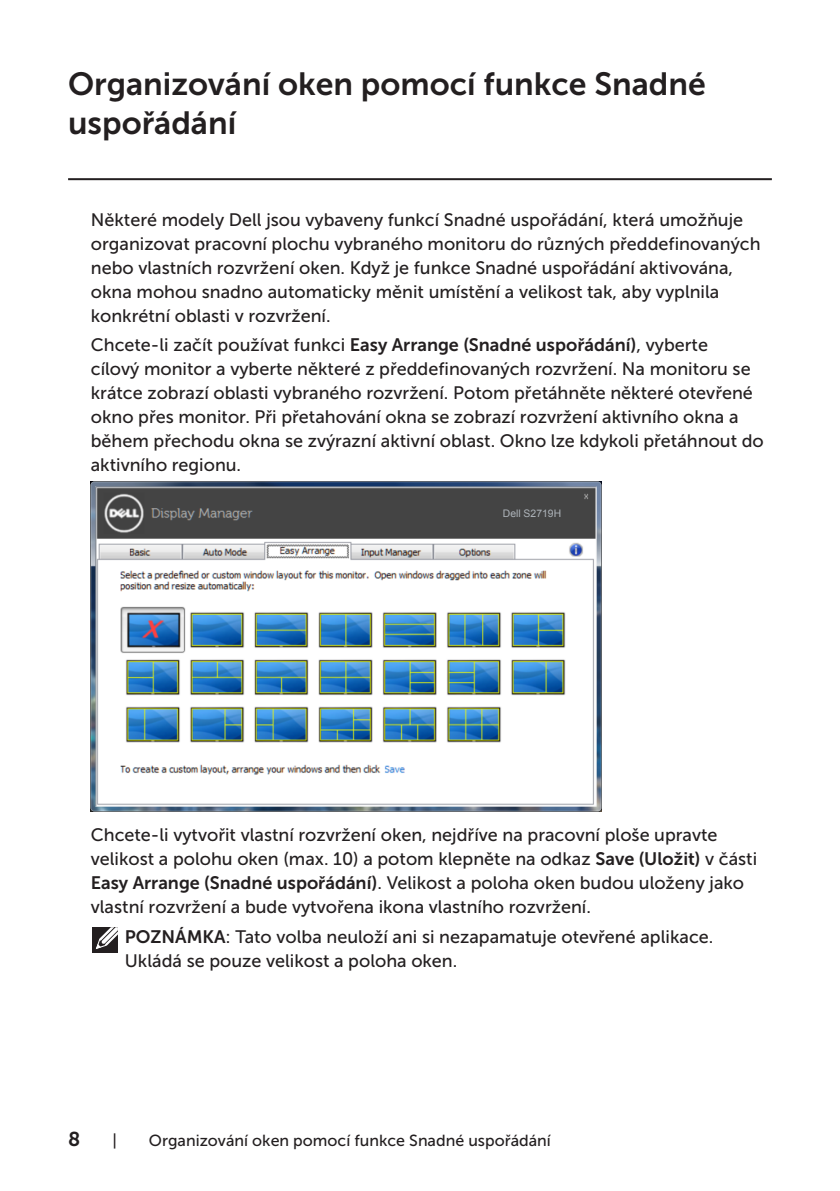
<style>
.page{position:relative;width:840px;height:1191px;background:#fff}
.page>*{position:absolute;margin:0;border:0;box-sizing:border-box;transform-origin:0 0}
.Head_1{font:32px/38.4px "Museo Sans For Dell 700";color:#231f20}
.t1{font:20px "Museo Sans For Dell 700";color:#231f20}
.Paragraph{font:18px/24px "Museo Sans For Dell 500";color:#231f20}
.Note{font:18px/24px "Museo Sans For Dell 500";color:#231f20}
.t2{font:16px "Museo Sans For Dell 500";color:#231f20}
.t3{font:10.4px "Arial";color:#aeb4ba}
.s1{font-family:"Museo Sans For Dell 700"}
</style>
<div class="page">
<hr style="left:68px;top:178px;width:703px;height:2px;background:#231f20">
<img style="left:91px;top:481px;width:510px;height:330px">
<div style="left:500px;top:507px;width:89px;height:14px;background:#444"></div>
<div style="left:92px;top:927px;width:26px;height:25px;background:#231f20"></div>
<svg style="left:95px;top:927px;width:23px;height:22px"></svg>
<p class="Head_1" style="left:68px;top:65px;width:639px">Organizování oken pomocí funkce Snadné uspořádání</p>
<p class="Paragraph" style="left:91px;top:207px;width:671px">Některé modely Dell jsou vybaveny funkcí Snadné uspořádání, která umožňuje organizovat pracovní plochu vybraného monitoru do různých předdefinovaných nebo vlastních rozvržení oken. Když je funkce Snadné uspořádání aktivována, okna mohou snadno automaticky měnit umístění a velikost tak, aby vyplnila konkrétní oblasti v rozvržení.</p>
<p class="Paragraph" style="left:91px;top:333px;width:674px">Chcete-li začít používat funkci <span class="s1">Easy Arrange (Snadné uspořádání)</span>, vyberte<br>cílový monitor a vyberte některé z předdefinovaných rozvržení. Na monitoru se krátce zobrazí oblasti vybraného rozvržení. Potom přetáhněte některé otevřené okno přes monitor. Při přetahování okna se zobrazí rozvržení aktivního okna a během přechodu okna se zvýrazní aktivní oblast. Okno lze kdykoli přetáhnout do aktivního regionu.</p>
<p class="t3" style="left:502px;top:506px;width:60px">Dell S2719H</p>
<p class="Paragraph" style="left:91px;top:822px;width:667px">Chcete-li vytvořit vlastní rozvržení oken, nejdříve na pracovní ploše upravte velikost a polohu oken (max. 10) a potom klepněte na odkaz <span class="s1">Save (Uložit)</span> v části <span class="s1">Easy Arrange (Snadné uspořádání)</span>. Velikost a poloha oken budou uloženy jako vlastní rozvržení a bude vytvořena ikona vlastního rozvržení.</p>
<p class="Note" style="left:125px;top:924px;width:589px"><span class="s1">POZNÁMKA</span>: Tato volba neuloží ani si nezapamatuje otevřené aplikace.<br>Ukládá se pouze velikost a poloha oken.</p>
<p class="t1" style="left:68px;top:1127px;width:14px">8</p>
<p class="t2" style="left:112px;top:1131px;width:6px">|</p>
<p class="t2" style="left:149px;top:1131px;width:403px">Organizování oken pomocí funkce Snadné uspořádání</p>
</div>
